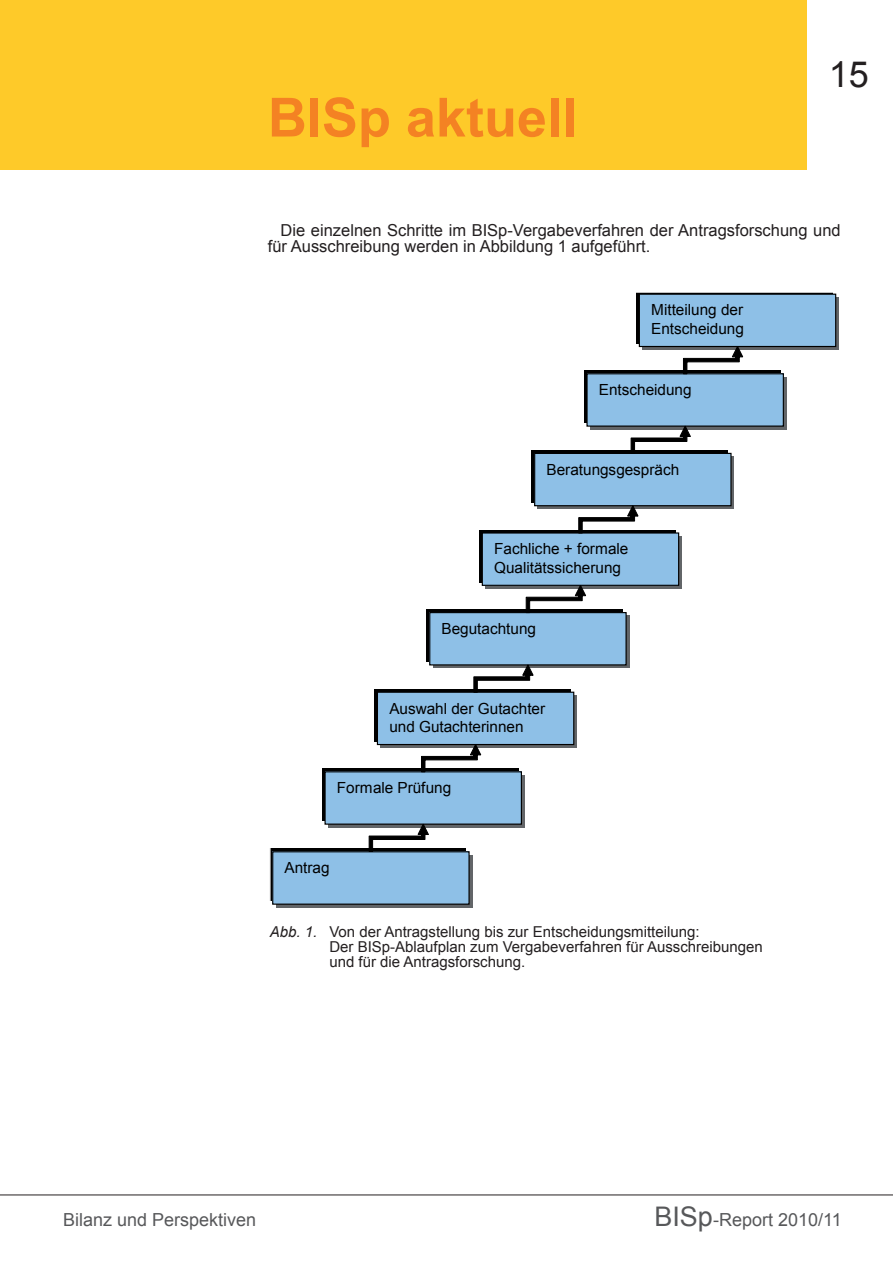
<style>
.page{position:relative;width:893px;height:1263px;background:#fff}
.page>*{position:absolute;margin:0;border:0;box-sizing:border-box;transform-origin:0 0}
.t1{font:700 54px "Arial";color:#f48223}
.t2{font:36px "Arial";color:#231f20}
.t3{font:18px "Arial";color:#57585a}
.Fließtext{font:16.5px/16.5px "Arial";color:#231f20}
.t4{font:15.3px/18.5px "Arial";color:#000}
.Abbildung{font:15px/15px "Arial";color:#231f20}
.s1{font-style:italic}
.s2{font-size:27px}
</style>
<div class="page">
<div style="left:0;top:0;width:807px;height:169px;background:#feca29"></div>
<hr style="left:0;top:1194px;width:893px;height:1px;background:#231f20">
<div style="left:642px;top:297px;width:197px;height:53px;background:#626568"></div>
<div style="left:639px;top:294px;width:197px;height:52px;background:#8ec0e7"></div>
<div style="left:639px;top:294px;width:197px;height:53px;border:1px solid #000"></div>
<div style="left:590px;top:377px;width:196px;height:52px;background:#626568"></div>
<div style="left:584px;top:371px;width:196px;height:52px;background:#000"></div>
<div style="left:587px;top:374px;width:196px;height:52px;background:#8ec0e7"></div>
<div style="left:586px;top:373px;width:198px;height:54px;border:1px solid #000"></div>
<svg style="left:538px;top:456px;width:196px;height:53px"></svg>
<div style="left:532px;top:450px;width:196px;height:53px;background:#000"></div>
<div style="left:535px;top:453px;width:196px;height:53px;background:#8ec0e7"></div>
<div style="left:534px;top:453px;width:198px;height:53px;border:1px solid #000"></div>
<svg style="left:485px;top:536px;width:197px;height:52px"></svg>
<div style="left:479px;top:530px;width:197px;height:52px;background:#000"></div>
<div style="left:482px;top:533px;width:197px;height:52px;background:#8ec0e7"></div>
<div style="left:482px;top:532px;width:197px;height:54px;border:1px solid #000"></div>
<div style="left:433px;top:616px;width:196px;height:52px;background:linear-gradient(to bottom,#626568,#626568)"></div>
<div style="left:427px;top:609px;width:196px;height:53px;background:#000"></div>
<div style="left:430px;top:613px;width:196px;height:52px;background:#8ec0e7"></div>
<div style="left:429px;top:612px;width:198px;height:53px;border:1px solid #000"></div>
<svg style="left:380px;top:695px;width:197px;height:52px"></svg>
<div style="left:374px;top:689px;width:197px;height:52px;background:#000"></div>
<div style="left:377px;top:692px;width:197px;height:52px;background:#8ec0e7"></div>
<div style="left:377px;top:692px;width:197px;height:53px;border:1px solid #000"></div>
<div style="left:328px;top:775px;width:196px;height:52px;background:#626568"></div>
<div style="left:322px;top:769px;width:196px;height:52px;background:#000"></div>
<div style="left:325px;top:772px;width:196px;height:52px;background:#8ec0e7"></div>
<div style="left:324px;top:771px;width:198px;height:54px;border:1px solid #000"></div>
<div style="left:276px;top:855px;width:196px;height:52px;background:#626568"></div>
<div style="left:270px;top:849px;width:196px;height:52px;background:#000"></div>
<div style="left:273px;top:852px;width:196px;height:52px;background:#8ec0e7"></div>
<div style="left:272px;top:851px;width:198px;height:54px;border:1px solid #000"></div>
<svg style="left:369px;top:824px;width:60px;height:28px"></svg>
<svg style="left:421px;top:744px;width:60px;height:28px"></svg>
<svg style="left:474px;top:664px;width:59px;height:25px"></svg>
<svg style="left:526px;top:585px;width:60px;height:28px"></svg>
<svg style="left:579px;top:505px;width:59px;height:28px"></svg>
<svg style="left:631px;top:426px;width:60px;height:28px"></svg>
<svg style="left:683px;top:346px;width:60px;height:28px"></svg>
<h1 class="t1" style="left:268px;top:82px;width:311px">BISp aktuell</h1>
<h2 class="t2" style="left:829px;top:51px;width:42px">15</h2>
<p class="Fließtext" style="left:268px;top:222px;width:574px;text-indent:13px">Die einzelnen Schritte im BISp-Vergabeverfahren der Antragsforschung und für Ausschreibung werden in Abbildung 1 aufgeführt.</p>
<p class="t4" style="left:651px;top:301px;width:94px">Mitteilung der<br>Entscheidung</p>
<p class="t4" style="left:599px;top:381px;width:94px">Entscheidung</p>
<p class="t4" style="left:547px;top:460px;width:134px">Beratungsgespräch</p>
<p class="t4" style="left:494px;top:540px;width:136px">Fachliche + formale<br>Qualitätssicherung</p>
<p class="t4" style="left:442px;top:620px;width:96px">Begutachtung</p>
<p class="t4" style="left:389px;top:699px;width:157px">Auswahl der Gutachter und Gutachterinnen</p>
<p class="t4" style="left:337px;top:779px;width:116px">Formale Prüfung</p>
<p class="t4" style="left:285px;top:858px;width:47px">Antrag</p>
<p class="Abbildung" style="left:329px;top:924px;width:435px;text-indent:-60px"><span class="s1">Abb. 1.</span> Von der Antragstellung bis zur Entscheidungsmitteilung:<br>Der BISp-Ablaufplan zum Vergabeverfahren für Ausschreibungen und für die Antragsforschung.</p>
<p class="t3" style="left:63px;top:1207px;width:195px">Bilanz und Perspektiven</p>
<p class="t3" style="left:654px;top:1207px;width:189px"><span class="s2">BISp</span>-Report 2010/11</p>
</div>
